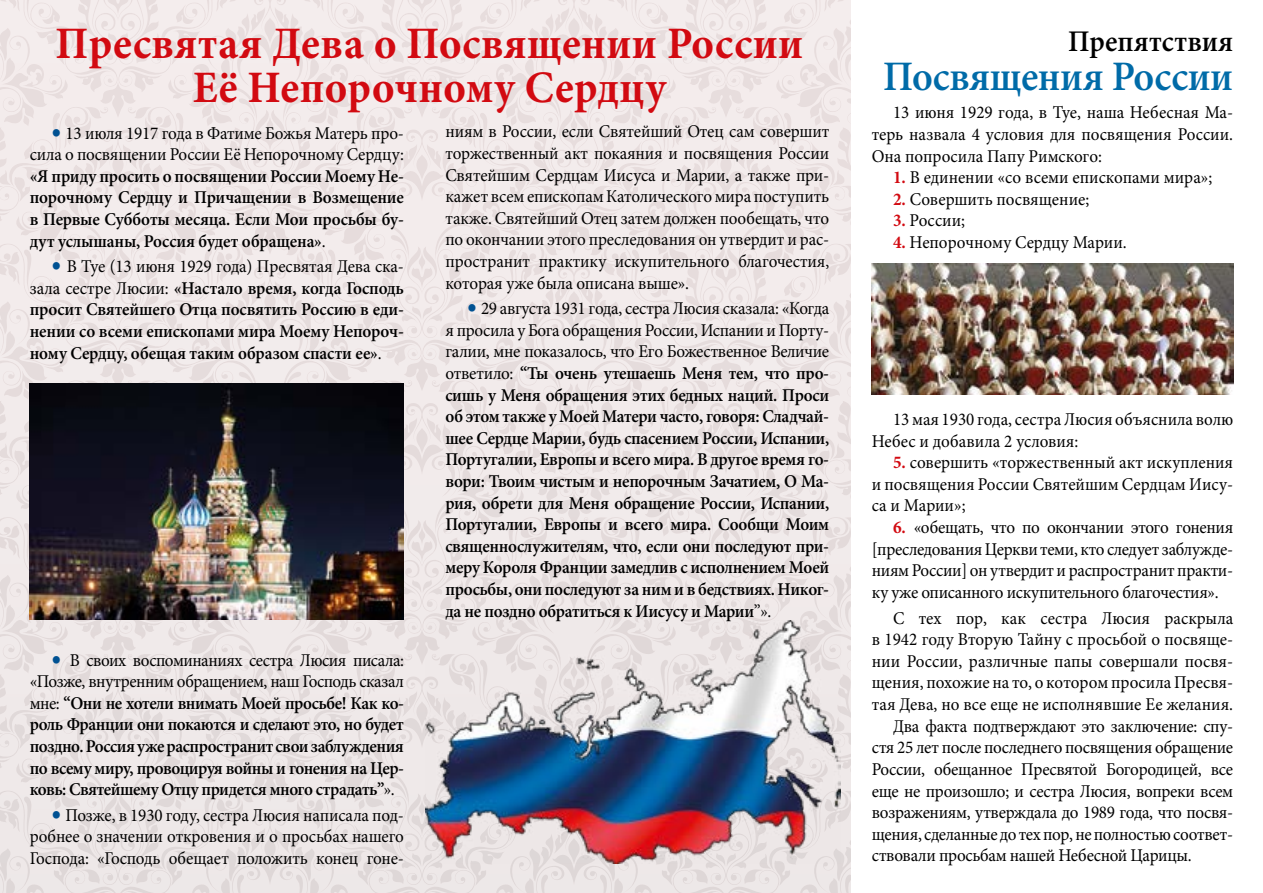
<style>
.page{position:relative;width:1263px;height:893px;background:#fff}
.page>*{position:absolute;margin:0;border:0;box-sizing:border-box;transform-origin:0 0}
.t1{font:700 45px/43.5px "Minion Pro";letter-spacing:.01em;color:#d20a11;text-align:center;scale:.95 1}
.t2{font:600 42px "Minion Pro";letter-spacing:-.01em;color:#006ba8;scale:.95 1}
.t3{font:600 30px "Minion Pro";color:#000;scale:.95 1}
.t4{font:18px/21.6px "Minion Pro";letter-spacing:-.01em;color:#000;text-align:justify;scale:.95 1}
.t5{font:600 18px/21.6px "Minion Pro";letter-spacing:-.015em;color:#000;text-align:justify;scale:.95 1}
.s1{font-size:28.5px;color:#005192}
.s2{font-weight:400}
.s3{font-weight:400;font-size:28.5px;color:#005192}
.s4{font-weight:700;color:#d20a11}
</style>
<div class="page">
<div style="left:0;top:0;width:850px;height:893px;background:linear-gradient(to right,#ede6e6,#efe7e7)"></div>
<img style="left:425px;top:620px;width:416px;height:243px">
<img style="left:872px;top:264px;width:361px;height:130px">
<img style="left:30px;top:384px;width:374px;height:236px">
<h1 class="t1" style="left:56px;top:22px;width:789px">Пресвятая Дева о Посвящении России<br>Её Непорочному Сердцу</h1>
<p class="t4" style="left:30px;top:122px;width:395px;text-align:right"><span class="s1">•</span> 13 июля 1917 года в Фатиме Божья Матерь про&shy;сила о посвящении России Её Непорочному Сердцу:</p>
<p class="t5" style="left:30px;top:165px;width:395px">«Я приду просить о посвящении России Моему Не&shy;порочному Сердцу и Причащении в Возмещение в Первые Субботы месяца. Если Мои просьбы бу&shy;дут услышаны, Россия будет обращена»<span class="s2">.</span></p>
<p class="t5" style="left:30px;top:255px;width:395px;text-indent:21px"><span class="s3">•</span> <span class="s2">В Туе (13 июня 1929 года) Пресвятая Дева ска&shy;зала сестре Люсии:</span> «Настало время, когда Господь просит Святейшего Отца посвятить Россию в еди&shy;нении со всеми епископами мира Моему Непороч&shy;ному Сердцу, обещая таким образом спасти ее»<span class="s2">.</span></p>
<p class="t5" style="left:30px;top:649px;width:395px;text-indent:21px"><span class="s3">•</span> <span class="s2">В своих воспоминаниях сестра Люсия писала: «Позже, внутренним обращением, наш Господь сказал мне:</span> “Они не хотели внимать Моей просьбе! Как ко&shy;роль Франции они покаются и сделают это, но будет поздно. Россия уже распространит свои заблуждения по всему миру, провоцируя войны и гонения на Цер&shy;ковь: Святейшему Отцу придется много страдать”<span class="s2">».</span></p>
<p class="t4" style="left:30px;top:804px;width:395px;text-indent:21px"><span class="s1">•</span> Позже, в 1930 году, сестра Люсия написала под&shy;робнее о значении откровения и о просьбах нашего Господа: «Господь обещает положить конец гоне-</p>
<p class="t4" style="left:445px;top:121px;width:405px">ниям в России, если Святейший Отец сам совершит торжественный акт покаяния и посвящения России Святейшим Сердцам Иисуса и Марии, а также при&shy;кажет всем епископам Католического мира поступить также. Святейший Отец затем должен пообещать, что по окончании этого преследования он утвердит и рас&shy;пространит практику искупительного благочестия, которая уже была описана выше».</p>
<p class="t5" style="left:445px;top:297px;width:405px;text-indent:21px"><span class="s3">•</span> <span class="s2">29 августа 1931 года, сестра Люсия сказала: «Когда я просила у Бога обращения России, Испании и Порту&shy;галии, мне показалось, что Его Божественное Величие ответило:</span> “Ты очень утешаешь Меня тем, что про&shy;сишь у Меня обращения этих бедных наций. Проси об этом также у Моей Матери часто, говоря: Сладчай&shy;шее Сердце Марии, будь спасением России, Испании, Португалии, Европы и всего мира. В другое время го&shy;вори: Твоим чистым и непорочным Зачатием, O Ма&shy;рия, обрети для Меня обращение России, Испании, Португалии, Европы и всего мира. Сообщи Моим священнослужителям, что, если они последуют при&shy;меру Короля Франции замедлив с исполнением Моей просьбы, они последуют за ним и в бедствиях. Никог&shy;да не поздно обратиться к Иисусу и Марии<span class="s2">”».</span></p>
<h3 class="t3" style="left:1068px;top:20px;width:175px">Препятствия</h3>
<h2 class="t2" style="left:883px;top:47px;width:370px">Посвящения России</h2>
<p class="t4" style="left:872px;top:102px;width:382px;text-indent:21px">13 июня 1929 года, в Туе, наша Небесная Ма&shy;терь назвала 4 условия для посвящения России.<br>Она попросила Папу Римского:</p>
<p class="t4" style="left:893px;top:167px;width:338px"><span class="s4">1.</span> В единении «со всеми епископами мира»;</p>
<p class="t4" style="left:893px;top:188px;width:208px"><span class="s4">2.</span> Совершить посвящение;</p>
<p class="t4" style="left:893px;top:210px;width:77px"><span class="s4">3.</span> России;</p>
<p class="t4" style="left:893px;top:231px;width:248px"><span class="s4">4.</span> Непорочному Сердцу Марии.</p>
<p class="t4" style="left:872px;top:409px;width:382px;text-indent:21px">13 мая 1930 года, сестра Люсия объяснила волю<br>Небес и добавила 2 условия:</p>
<p class="t4" style="left:872px;top:452px;width:382px;text-indent:21px"><span class="s4">5.</span> совершить «торжественный акт искупления и посвящения России Святейшим Сердцам Иису&shy;са и Марии»;</p>
<p class="t4" style="left:872px;top:517px;width:382px;text-indent:21px"><span class="s4">6.</span> «обещать, что по окончании этого гонения [преследования Церкви теми, кто следует заблужде&shy;ниям России] он утвердит и распространит практи&shy;ку уже описанного искупительного благочестия».</p>
<p class="t4" style="left:893px;top:607px;width:360px">С тех пор, как сестра Люсия раскрыла</p>
<p class="t4" style="left:872px;top:629px;width:382px">в 1942 году Вторую Тайну с просьбой о посвяще-</p>
<p class="t4" style="left:872px;top:650px;width:382px">нии России, различные папы совершали посвя-</p>
<p class="t4" style="left:872px;top:672px;width:382px">щения, похожие на то, о котором просила Пресвя-</p>
<p class="t4" style="left:872px;top:694px;width:382px">тая Дева, но все еще не исполнявшие Ее желания.</p>
<p class="t4" style="left:893px;top:715px;width:360px">Два факта подтверждают это заключение: спу-</p>
<p class="t4" style="left:872px;top:737px;width:382px">стя 25 лет после последнего посвящения обращение</p>
<p class="t4" style="left:872px;top:758px;width:382px">России, обещанное Пресвятой Богородицей, все</p>
<p class="t4" style="left:872px;top:780px;width:382px">еще не произошло; и сестра Люсия, вопреки всем</p>
<p class="t4" style="left:872px;top:802px;width:382px">возражениям, утверждала до 1989 года, что посвя-</p>
<p class="t4" style="left:872px;top:823px;width:382px">щения, сделанные до тех пор, не полностью соответ-</p>
<p class="t4" style="left:872px;top:845px;width:338px">ствовали просьбам нашей Небесной Царицы.</p>
</div>
